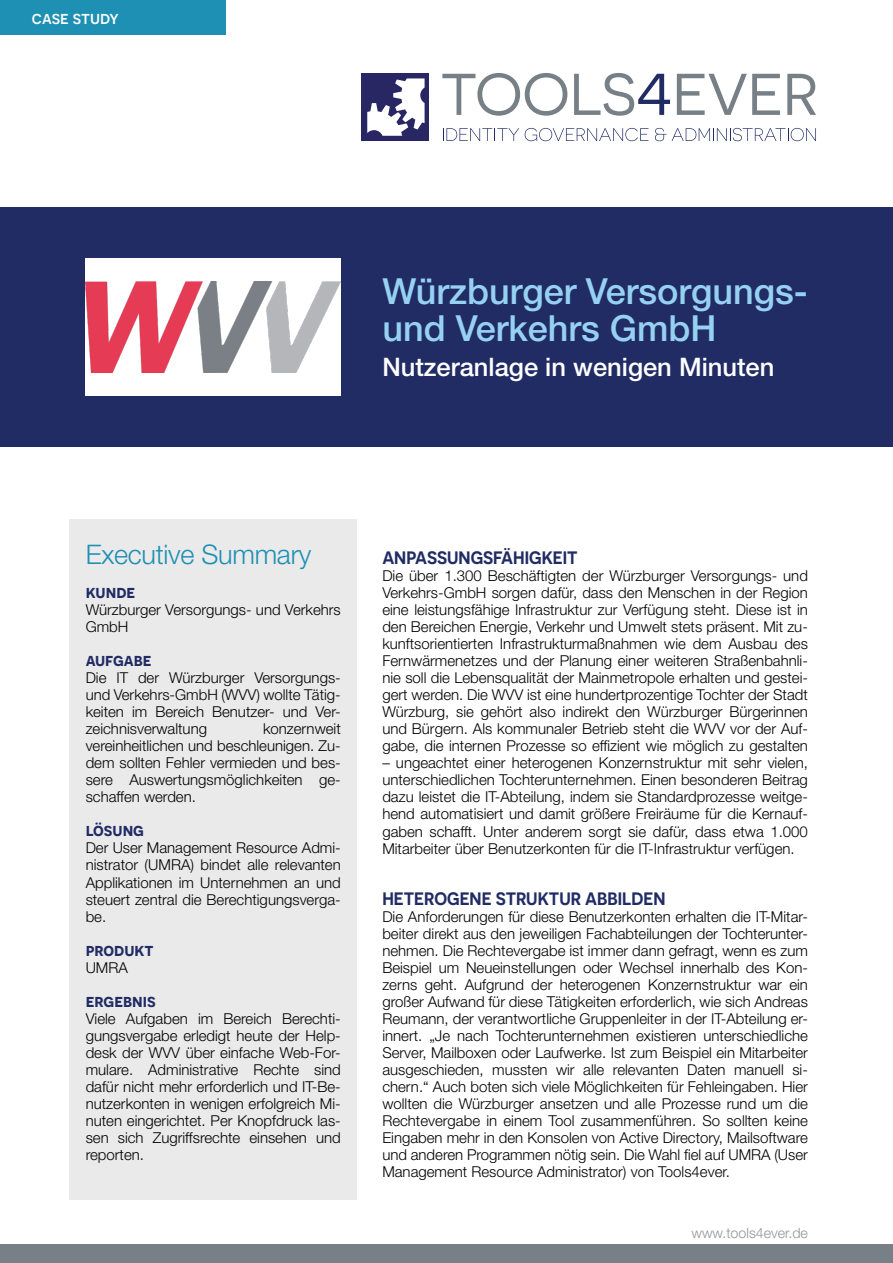
<style>
.page{position:relative;width:893px;height:1263px;background:#fff}
.page>*{position:absolute;margin:0;border:0;box-sizing:border-box;transform-origin:0 0}
.t1{font:500 36px/37.5px "Helvetica Neue LT Std";color:#96d1f2}
.t2{font:300 27px "Helvetica Neue LT Std";letter-spacing:-.01em;color:#1e90b3}
.t3{font:500 25.5px "Helvetica Neue LT Std";color:#fff}
.t4{font:600 18px "Novecentosans";color:#212c65}
.t5{font:500 18px "Novecentosans";color:#fff}
.t6{font:300 15px/17px "Helvetica Neue LT Std";color:#000;text-align:justify}
.t7{font:300 14.25px "Helvetica Neue LT Std";color:#939598}
</style>
<div class="page">
<div style="left:0;top:1245px;width:893px;height:18px;background:#778086"></div>
<div style="left:0;top:207px;width:893px;height:239px;background:#212c65"></div>
<div style="left:69px;top:519px;width:288px;height:680px;background:#ebeaeb"></div>
<div style="left:362px;top:74px;width:67px;height:67px;background:#292664"></div>
<svg style="left:367px;top:78px;width:58px;height:58px"></svg>
<svg style="left:442px;top:73px;width:125px;height:43px"></svg>
<svg style="left:574px;top:73px;width:96px;height:43px"></svg>
<svg style="left:677px;top:74px;width:103px;height:41px"></svg>
<svg style="left:787px;top:74px;width:29px;height:41px"></svg>
<svg style="left:443px;top:128px;width:76px;height:13px"></svg>
<svg style="left:525px;top:128px;width:123px;height:13px"></svg>
<svg style="left:655px;top:128px;width:11px;height:13px"></svg>
<svg style="left:672px;top:128px;width:144px;height:13px"></svg>
<div style="left:0;top:0;width:225px;height:34px;background:#1e90b3"></div>
<div style="left:85px;top:258px;width:256px;height:137px;background:#fff"></div>
<img style="left:85px;top:281px;width:256px;height:91px">
<p class="t5" style="left:32px;top:7px;width:89px">case study</p>
<h1 class="t1" style="left:382px;top:272px;width:427px">Würzburger Versorgungs&shy;und Verkehrs GmbH</h1>
<h3 class="t3" style="left:382px;top:351px;width:394px">Nutzeranlage in wenigen Minuten</h3>
<h2 class="t2" style="left:86px;top:538px;width:227px">Executive Summary</h2>
<p class="t4" style="left:86px;top:581px;width:51px">kunde</p>
<p class="t6" style="left:86px;top:601px;width:257px">Würzburger Versorgungs- und Verkehrs<br>GmbH</p>
<p class="t4" style="left:86px;top:649px;width:68px">aufgabe</p>
<p class="t6" style="left:86px;top:669px;width:257px">Die IT der Würzburger Versorgungs&shy;und Verkehrs-GmbH (WVV) wollte Tätig&shy;keiten im Bereich Benutzer- und Ver&shy;zeichnisverwaltung</p>
<p class="t6" style="left:86px;top:720px;width:257px;text-indent:177px">konzernweit vereinheitlichen und beschleunigen. Zu&shy;dem sollten Fehler vermieden und bes&shy;sere Auswertungsmöglichkeiten ge&shy;schaffen werden.</p>
<p class="t4" style="left:86px;top:819px;width:60px">lösung</p>
<p class="t6" style="left:86px;top:839px;width:257px">Der User Management Resource Admi&shy;nistrator (UMRA) bindet alle relevanten Applikationen im Unternehmen an und steuert zentral die Berechtigungsverga&shy;be.</p>
<p class="t4" style="left:86px;top:938px;width:70px">produkt</p>
<p class="t6" style="left:86px;top:958px;width:44px">UMRA</p>
<p class="t4" style="left:86px;top:989px;width:72px">ergebnis</p>
<p class="t6" style="left:86px;top:1009px;width:257px">Viele Aufgaben im Bereich Berechti&shy;gungsvergabe erledigt heute der Help&shy;desk der WVV über einfache Web-For&shy;mulare. Administrative Rechte sind dafür nicht mehr erforderlich und IT-Be&shy;nutzerkonten in wenigen erfolgreich Mi&shy;nuten eingerichtet. Per Knopfdruck las&shy;sen sich Zugriffsrechte einsehen und reporten.</p>
<p class="t4" style="left:382px;top:547px;width:197px">ANPASSUNGSFÄHIGKEIT</p>
<p class="t6" style="left:382px;top:567px;width:427px">Die über 1.300 Beschäftigten der Würzburger Versorgungs- und Verkehrs-GmbH sorgen dafür, dass den Menschen in der Region eine leistungsfähige Infrastruktur zur Verfügung steht. Diese ist in den Bereichen Energie, Verkehr und Umwelt stets präsent. Mit zu&shy;kunftsorientierten Infrastrukturmaßnahmen wie dem Ausbau des Fernwärmenetzes und der Planung einer weiteren Straßenbahnli&shy;nie soll die Lebensqualität der Mainmetropole erhalten und gestei&shy;gert werden. Die WVV ist eine hundertprozentige Tochter der Stadt Würzburg, sie gehört also indirekt den Würzburger Bürgerinnen und Bürgern. Als kommunaler Betrieb steht die WVV vor der Auf&shy;gabe, die internen Prozesse so effizient wie möglich zu gestalten</p>
<p class="t6" style="left:382px;top:754px;width:427px">– ungeachtet einer heterogenen Konzernstruktur mit sehr vielen, unterschiedlichen Tochterunternehmen. Einen besonderen Beitrag dazu leistet die IT-Abteilung, indem sie Standardprozesse weitge&shy;hend automatisiert und damit größere Freiräume für die Kernauf&shy;gaben schafft. Unter anderem sorgt sie dafür, dass etwa 1.000<br>Mitarbeiter über Benutzerkonten für die IT-Infrastruktur verfügen.</p>
<p class="t4" style="left:382px;top:887px;width:285px">HETEROGENE STRUKTUR ABBILDEN</p>
<p class="t6" style="left:382px;top:907px;width:427px">Die Anforderungen für diese Benutzerkonten erhalten die IT-Mitar&shy;beiter direkt aus den jeweiligen Fachabteilungen der Tochterunter&shy;nehmen. Die Rechtevergabe ist immer dann gefragt, wenn es zum Beispiel um Neueinstellungen oder Wechsel innerhalb des Kon&shy;zerns geht. Aufgrund der heterogenen Konzernstruktur war ein großer Aufwand für diese Tätigkeiten erforderlich, wie sich Andreas Reumann, der verantwortliche Gruppenleiter in der IT-Abteilung er&shy;innert. „Je nach Tochterunternehmen existieren unterschiedliche Server, Mailboxen oder Laufwerke. Ist zum Beispiel ein Mitarbeiter ausgeschieden, mussten wir alle relevanten Daten manuell si&shy;chern.“ Auch boten sich viele Möglichkeiten für Fehleingaben. Hier wollten die Würzburger ansetzen und alle Prozesse rund um die Rechtevergabe in einem Tool zusammenführen. So sollten keine Eingaben mehr in den Konsolen von Active Directory, Mailsoftware und anderen Programmen nötig sein. Die Wahl fiel auf UMRA (User Management Resource Administrator) von Tools4ever.</p>
<p class="t7" style="left:691px;top:1224px;width:118px">www.tools4ever.de</p>
</div>
